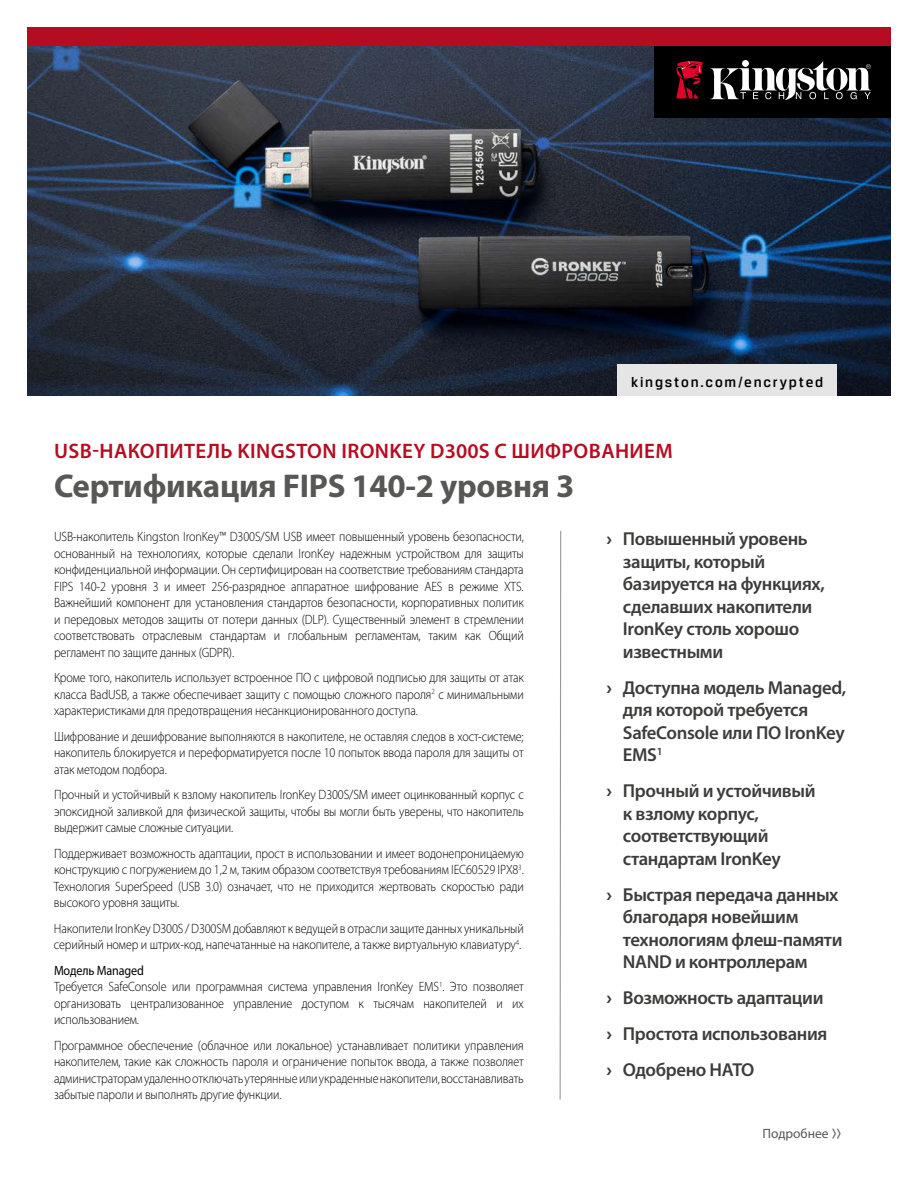
<style>
.page{position:relative;width:918px;height:1188px;background:#fff}
.page>*{position:absolute;margin:0;border:0;box-sizing:border-box;transform-origin:0 0}
.t1{font:700 33px "Myriad Pro";letter-spacing:-.01em;color:#575756}
.t2{font:600 21px "Myriad Pro";letter-spacing:.02em;color:#b60c22}
.t3{font:600 18.75px/22.5px "Myriad Pro";letter-spacing:-.02em;color:#3c3c3b}
.t4{font:500 15px "Breuer Text";letter-spacing:.12em;color:#000}
.t5{font:300 13.5px/16.5px "Myriad Pro";letter-spacing:-.01em;color:#000;text-align:justify;scale:.9 1}
.t6{font:13.5px "Myriad Pro";color:#575756}
.s1{font-weight:400}
.s2{font-family:"Breuer Text";font-weight:700}
.s3{font-family:"Breuer Text";font-weight:500}
</style>
<div class="page">
<svg style="left:559px;top:531px;width:3px;height:569px"></svg>
<img style="left:27px;top:46px;width:864px;height:350px">
<div style="left:617px;top:364px;width:220px;height:32px;background:#e5e5e5"></div>
<div style="left:27px;top:27px;width:864px;height:19px;background:#b60c22"></div>
<div style="left:655px;top:46px;width:236px;height:71px;background:#000"></div>
<svg style="left:710px;top:61px;width:161px;height:39px"></svg>
<svg style="left:676px;top:61px;width:28px;height:38px"></svg>
<p class="t4" style="left:631px;top:373px;width:194px">kingston.com/encrypted</p>
<h2 class="t2" style="left:54px;top:437px;width:620px">USB-НАКОПИТЕЛЬ KINGSTON IRONKEY D300S С ШИФРОВАНИЕМ</h2>
<h1 class="t1" style="left:54px;top:465px;width:522px">Сертификация FIPS 140-2 уровня 3</h1>
<p class="t5" style="left:54px;top:528px;width:524px">USB-накопитель Kingston IronKey™ D300S/SM USB имеет повышенный уровень безопасности, основанный на технологиях, которые сделали IronKey надежным устройством для защиты конфиденциальной информации. Он сертифицирован на соответствие требованиям стандарта FIPS 140-2 уровня 3 и имеет 256-разрядное аппаратное шифрование AES в режиме XTS.<br>Важнейший компонент для установления стандартов безопасности, корпоративных политик и передовых методов защиты от потери данных (DLP). Существенный элемент в стремлении соответствовать отраслевым стандартам и глобальным регламентам, таким как Общий регламент по защите данных (GDPR).</p>
<p class="t5" style="left:54px;top:669px;width:524px">Кроме того, накопитель использует встроенное ПО с цифровой подписью для защиты от атак класса BadUSB, а также обеспечивает защиту с помощью сложного пароля<sup>2</sup> с минимальными характеристиками для предотвращения несанкционированного доступа.</p>
<p class="t5" style="left:54px;top:728px;width:524px">Шифрование и дешифрование выполняются в накопителе, не оставляя следов в хост-системе; накопитель блокируется и переформатируется после 10 попыток ввода пароля для защиты от атак методом подбора.</p>
<p class="t5" style="left:54px;top:786px;width:524px">Прочный и устойчивый к взлому накопитель IronKey D300S/SM имеет оцинкованный корпус с эпоксидной заливкой для физической защиты, чтобы вы могли быть уверены, что накопитель выдержит самые сложные ситуации.</p>
<p class="t5" style="left:54px;top:845px;width:524px">Поддерживает возможность адаптации, прост в использовании и имеет водонепроницаемую конструкцию с погружением до 1,2 м, таким образом соответствуя требованиям IEC60529 IPX8<sup>3</sup>.<br>Технология SuperSpeed (USB 3.0) означает, что не приходится жертвовать скоростью ради высокого уровня защиты.</p>
<p class="t5" style="left:54px;top:920px;width:524px">Накопители IronKey D300S / D300SM добавляют к ведущей в отрасли защите данных уникальный серийный номер и штрих-код, напечатанные на накопителе, а также виртуальную клавиатуру<sup>4</sup>.</p>
<p class="t5" style="left:54px;top:962px;width:524px;text-align:left"><span class="s1">Модель Managed<br></span>Требуется SafeConsole или программная система управления IronKey EMS<sup>1</sup>. Это позволяет организовать централизованное управление доступом к тысячам накопителей и их использованием.</p>
<p class="t5" style="left:54px;top:1037px;width:524px">Программное обеспечение (облачное или локальное) устанавливает политики управления накопителем, такие как сложность пароля и ограничение попыток ввода, а также позволяет администраторам удаленно отключать утерянные или украденные накопители, восстанавливать забытые пароли и выполнять другие функции.</p>
<h3 class="t3" style="left:623px;top:527px;width:203px;text-indent:-17px"><span class="s2">›</span> Повышенный уровень защиты, который базируется на функциях, сделавших накопители<br>IronKey столь хорошо известными</h3>
<h3 class="t3" style="left:623px;top:675px;width:225px;text-indent:-17px"><span class="s2">›</span> Доступна модель Managed, для которой требуется<br>SafeConsole или ПО IronKey<br>EMS<sup>1</sup></h3>
<h3 class="t3" style="left:623px;top:779px;width:194px;text-indent:-17px"><span class="s2">›</span> Прочный и устойчивый к взлому корпус, соответствующий стандартам IronKey</h3>
<h3 class="t3" style="left:623px;top:882px;width:221px;text-indent:-17px"><span class="s2">›</span> Быстрая передача данных благодаря новейшим технологиям флеш-памяти<br>NAND и контроллерам</h3>
<h3 class="t3" style="left:606px;top:979px;width:223px;line-height:36px"><span class="s2">›</span> Возможность адаптации <span class="s2">›</span> Простота использования <span class="s2">›</span> Одобрено НАТО</h3>
<p class="t6" style="left:762px;top:1125px;width:80px">Подробнее <span class="s3">&gt;&gt;</span></p>
</div>
